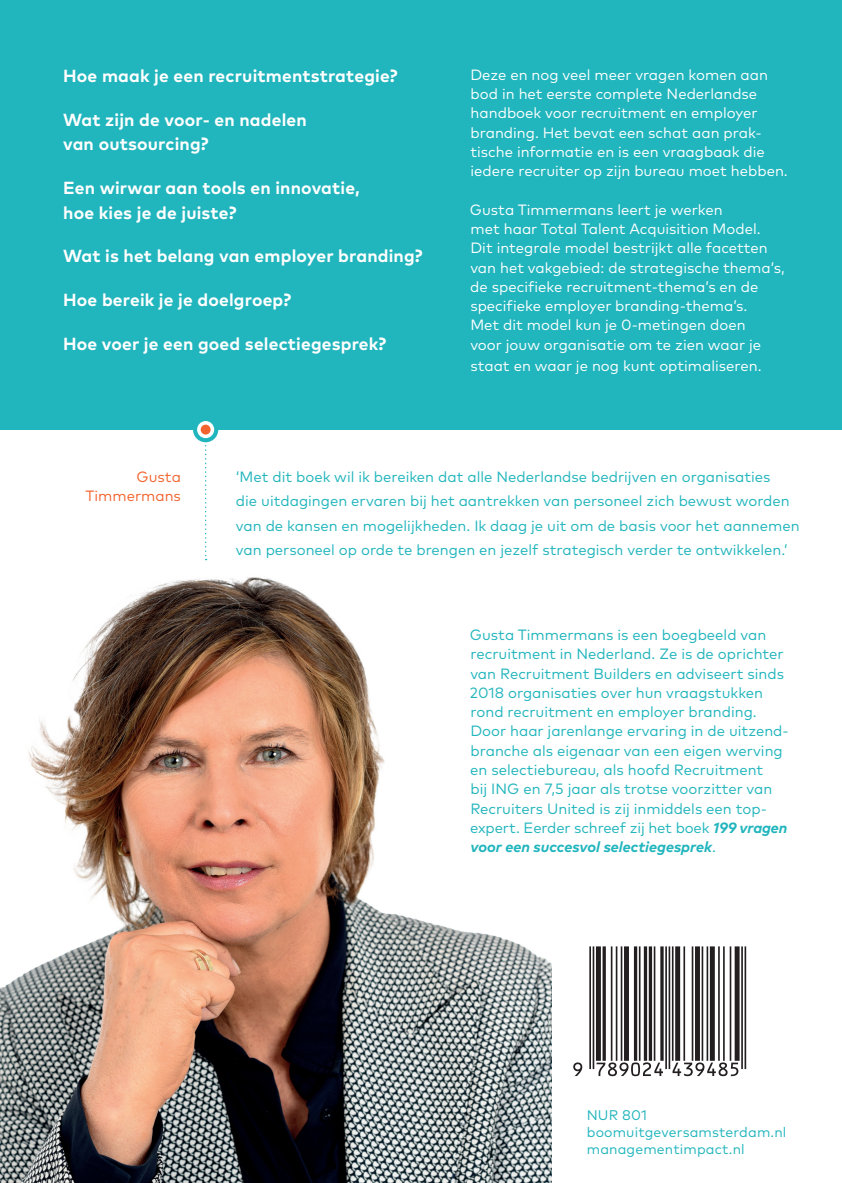
<style>
.page{position:relative;width:842px;height:1183px;background:#fff}
.page>*{position:absolute;margin:0;border:0;box-sizing:border-box;transform-origin:0 0}
.t1{font:700 17.5px/24.5px "Mark Pro";letter-spacing:.01em;color:#fff}
.t2{font:14.88px/19.2px "Mark Pro";color:#21b5bd}
.t3{font:14.88px/19.2px "Mark Pro";color:#fff}
.t4{font:14.88px/19.2px "Mark Pro";color:#f2642f;text-align:right}
.t5{font:14px/16.8px "Mark Pro";letter-spacing:.01em;color:#21b5bd}
.s1{font-weight:700;font-style:italic}
</style>
<div class="page">
<img style="left:0;top:559px;width:551px;height:623px">
<div style="left:0;top:0;width:842px;height:430px;background:#21b5bd"></div>
<svg style="left:205px;top:442px;width:2px;height:118px"></svg>
<div style="left:193px;top:417px;width:25px;height:25px;background:#21b5bd;border-radius:50%"></div>
<svg style="left:197px;top:421px;width:17px;height:17px"></svg>
<div style="left:201px;top:424px;width:10px;height:10px;background:#f2642f;border-radius:50%"></div>
<svg style="left:573px;top:946px;width:173px;height:130px"></svg>
<p class="t1" style="left:63px;top:62px;width:336px">Hoe maak je een recruitmentstrategie?</p>
<p class="t1" style="left:63px;top:106px;width:245px">Wat zijn de voor- en nadelen van outsourcing?</p>
<p class="t1" style="left:63px;top:174px;width:298px">Een wirwar aan tools en innovatie, hoe kies je de juiste?</p>
<p class="t1" style="left:63px;top:242px;width:361px">Wat is het belang van employer branding?</p>
<p class="t1" style="left:63px;top:286px;width:230px">Hoe bereik je je doelgroep?</p>
<p class="t1" style="left:63px;top:330px;width:325px">Hoe voer je een goed selectiegesprek?</p>
<p class="t3" style="left:470px;top:64px;width:319px">Deze en nog veel meer vragen komen aan bod in het eerste complete Nederlandse handboek voor recruitment en employer branding. Het bevat een schat aan prak&shy;tische informatie en is een vraagbaak die iedere recruiter op zijn bureau moet hebben.</p>
<p class="t3" style="left:470px;top:199px;width:316px">Gusta Timmermans leert je werken<br>met haar Total Talent Acquisition Model.<br>Dit integrale model bestrijkt alle facetten van het vakgebied: de strategische thema’s, de specifieke recruitment-thema’s en de specifieke employer branding-thema’s.<br>Met dit model kun je 0-metingen doen<br>voor jouw organisatie om te zien waar je</p>
<p class="t3" style="left:470px;top:354px;width:293px">staat en waar je nog kunt optimaliseren.</p>
<p class="t4" style="left:85px;top:466px;width:97px">Gusta<br>Timmermans</p>
<p class="t2" style="left:236px;top:463px;width:565px;line-height:24.5px">‘Met dit boek wil ik bereiken dat alle Nederlandse bedrijven en organisaties<br>die uitdagingen ervaren bij het aantrekken van personeel zich bewust worden van de kansen en mogelijkheden. Ik daag je uit om de basis voor het aannemen van personeel op orde te brengen en jezelf strategisch verder te ontwikkelen.’</p>
<p class="t2" style="left:470px;top:624px;width:320px">Gusta Timmermans is een boegbeeld van recruitment in Nederland. Ze is de oprichter van Recruitment Builders en adviseert sinds 2018 organisaties over hun vraagstukken rond recruitment en employer branding.<br>Door haar jarenlange ervaring in de uitzend&shy;branche als eigenaar van een eigen werving en selectiebureau, als hoofd Recruitment<br>bij ING en 7,5 jaar als trotse voorzitter van Recruiters United is zij inmiddels een top&shy;expert. Eerder schreef zij het boek <span class="s1">199 vragen voor een succesvol selectiegesprek</span>.</p>
<p class="t5" style="left:587px;top:1105px;width:201px">NUR 801 boomuitgeversamsterdam.nl managementimpact.nl</p>
</div>
